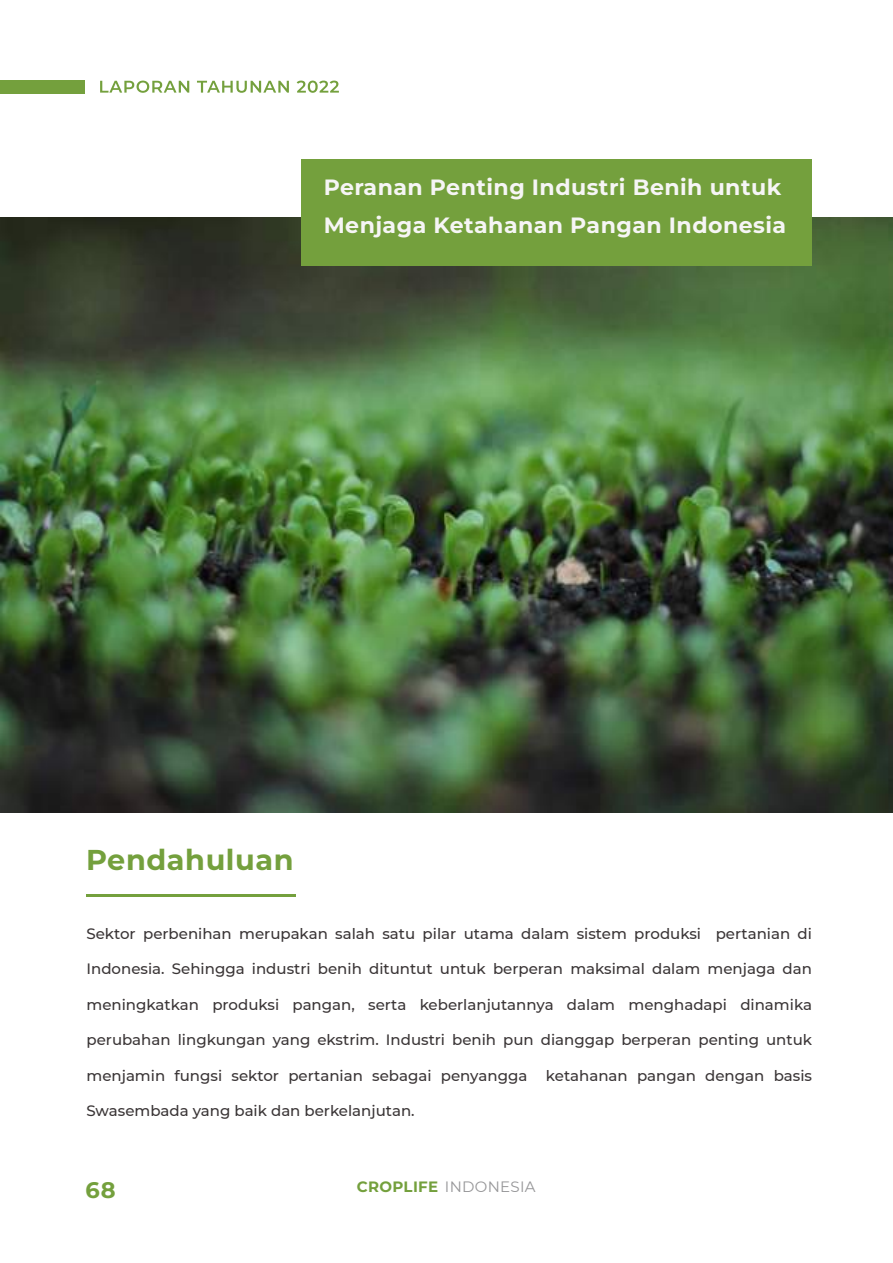
<style>
.page{position:relative;width:893px;height:1263px;background:#fff}
.page>*{position:absolute;margin:0;border:0;box-sizing:border-box;transform-origin:0 0}
.t1{font:700 28.65px "Montserrat";letter-spacing:.02em;color:#74a03d}
.t2{font:700 22.5px "Montserrat";color:#74a03d}
.t3{font:700 22.05px/37.8px "Montserrat";letter-spacing:.02em;color:#f6f5f5}
.t4{font:500 15px "Montserrat";color:#3a3536}
.t5{font:15px "Montserrat";letter-spacing:.02em;color:#969698}
.s1{font-weight:700;color:#74a03d}
</style>
<div class="page">
<hr style="left:86px;top:894px;width:210px;height:2px;background:#74a03d">
<div style="left:0;top:80px;width:84px;height:13px;background:#74a03d"></div>
<svg style="left:100px;top:81px;width:89px;height:12px"></svg>
<svg style="left:197px;top:81px;width:92px;height:12px"></svg>
<svg style="left:297px;top:81px;width:42px;height:12px"></svg>
<img style="left:0;top:217px;width:893px;height:595px">
<div style="left:301px;top:159px;width:511px;height:107px;background:#74a03d"></div>
<h3 class="t3" style="left:324px;top:168px;width:464px">Peranan Penting Industri Benih untuk<br>Menjaga Ketahanan Pangan Indonesia</h3>
<h1 class="t1" style="left:86px;top:841px;width:209px">Pendahuluan</h1>
<p class="t4" style="left:86px;top:923px;width:727px">Sektor perbenihan merupakan salah satu pilar utama dalam sistem produksi pertanian di</p>
<p class="t4" style="left:86px;top:958px;width:727px">Indonesia. Sehingga industri benih dituntut untuk berperan maksimal dalam menjaga dan</p>
<p class="t4" style="left:86px;top:994px;width:727px">meningkatkan produksi pangan, serta keberlanjutannya dalam menghadapi dinamika</p>
<p class="t4" style="left:86px;top:1029px;width:727px">perubahan lingkungan yang ekstrim. Industri benih pun dianggap berperan penting untuk</p>
<p class="t4" style="left:86px;top:1065px;width:727px">menjamin fungsi sektor pertanian sebagai penyangga ketahanan pangan dengan basis</p>
<p class="t4" style="left:86px;top:1100px;width:330px">Swasembada yang baik dan berkelanjutan.</p>
<h2 class="t2" style="left:86px;top:1175px;width:32px">68</h2>
<p class="t5" style="left:357px;top:1177px;width:180px"><span class="s1">CROPLIFE</span> INDONESIA</p>
</div>
